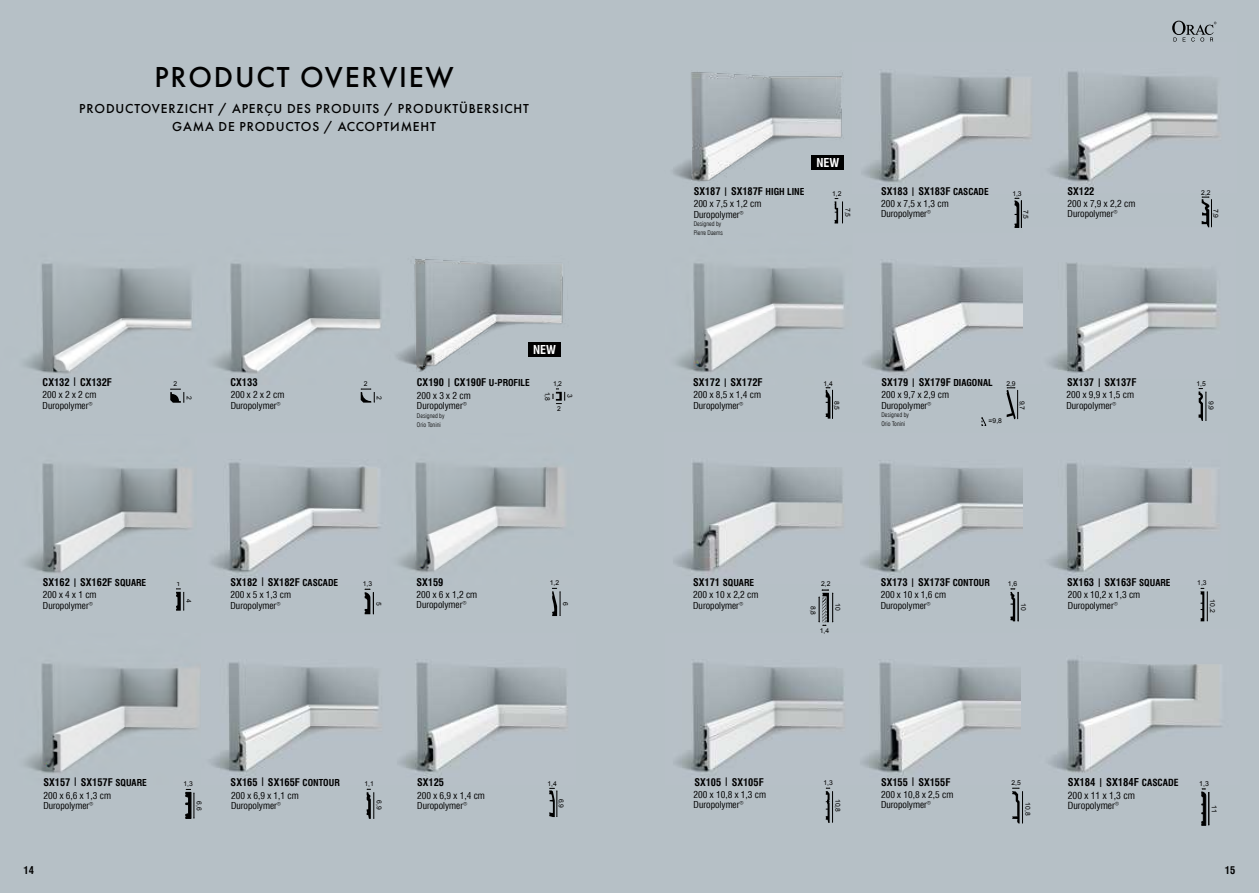
<style>
.page{position:relative;width:1259px;height:893px;background:#b6c0c6}
.page>*{position:absolute;margin:0;border:0;box-sizing:border-box;transform-origin:0 0}
.t1{font:500 30px "Futura PT";letter-spacing:.06em;color:#000}
.t2{font:500 13.5px/18px "Futura PT";letter-spacing:.06em;color:#000;text-align:center}
.t3{font:700 condensed 12px "Swiss 721 TL";color:#fff}
.t4{font:700 condensed 10.65px "Swiss 721 TL";color:#000}
.t5{font:700 condensed 10.5px "Swiss 721 TL";color:#000}
.t6{font:700 condensed 10.35px "Swiss 721 TL";color:#000}
.t7{font:condensed 9.6px/10.5px "Swiss 721 TL";color:#000}
.t8{font:condensed 9.3px/10.5px "Swiss 721 TL";color:#000}
.t9{font:6.9px "Arial";color:#000}
.t10{font:6.75px "Arial";color:#000}
.t11{font:300 condensed 6.3px/8.7px "Swiss 721 TL";color:#000}
.s1{font-size:9.3px}
.s2{font-weight:700;font-size:10.35px}
.s3{font-weight:700}
.s4{font-size:9.6px}
</style>
<div class="page">
<img style="left:25px;top:263px;width:167px;height:111px">
<img style="left:211px;top:662px;width:168px;height:111px">
<img style="left:214px;top:263px;width:159px;height:111px">
<img style="left:399px;top:662px;width:169px;height:115px">
<svg style="left:170px;top:389px;width:15px;height:14px"></svg>
<svg style="left:367px;top:789px;width:7px;height:30px"></svg>
<svg style="left:361px;top:389px;width:11px;height:14px"></svg>
<svg style="left:549px;top:788px;width:8px;height:29px"></svg>
<img style="left:26px;top:463px;width:166px;height:110px">
<svg style="left:176px;top:588px;width:8px;height:23px"></svg>
<img style="left:212px;top:462px;width:168px;height:115px">
<img style="left:399px;top:462px;width:166px;height:111px">
<svg style="left:365px;top:589px;width:9px;height:26px"></svg>
<svg style="left:552px;top:588px;width:9px;height:28px"></svg>
<img style="left:25px;top:663px;width:175px;height:110px">
<svg style="left:186px;top:789px;width:9px;height:30px"></svg>
<img style="left:373px;top:258px;width:193px;height:147px">
<svg style="left:552px;top:388px;width:13px;height:16px"></svg>
<img style="left:1050px;top:71px;width:169px;height:115px">
<img style="left:677px;top:263px;width:167px;height:109px">
<img style="left:864px;top:262px;width:159px;height:111px">
<svg style="left:825px;top:387px;width:8px;height:32px"></svg>
<svg style="left:981px;top:417px;width:5px;height:9px"></svg>
<svg style="left:1006px;top:387px;width:12px;height:32px"></svg>
<img style="left:863px;top:72px;width:167px;height:110px">
<svg style="left:1014px;top:198px;width:8px;height:30px"></svg>
<img style="left:1049px;top:227px;width:170px;height:146px">
<img style="left:674px;top:462px;width:349px;height:114px">
<img style="left:675px;top:662px;width:346px;height:114px">
<svg style="left:1198px;top:388px;width:8px;height:33px"></svg>
<svg style="left:1010px;top:588px;width:9px;height:33px"></svg>
<svg style="left:826px;top:788px;width:7px;height:35px"></svg>
<svg style="left:1012px;top:788px;width:11px;height:35px"></svg>
<svg style="left:818px;top:589px;width:15px;height:37px"></svg>
<img style="left:1049px;top:463px;width:168px;height:110px">
<svg style="left:1200px;top:588px;width:8px;height:33px"></svg>
<img style="left:673px;top:72px;width:171px;height:152px">
<img style="left:1050px;top:660px;width:172px;height:113px">
<svg style="left:1201px;top:788px;width:8px;height:37px"></svg>
<svg style="left:1172px;top:21px;width:44px;height:21px"></svg>
<div style="left:528px;top:342px;width:32px;height:15px;background:#000"></div>
<div style="left:811px;top:155px;width:33px;height:15px;background:#000"></div>
<svg style="left:1201px;top:197px;width:11px;height:30px"></svg>
<h1 class="t1" style="left:154px;top:59px;width:301px">PRODUCT OVERVIEW</h1>
<h2 class="t2" style="left:79px;top:100px;width:451px">PRODUCTOVERZICHT / APERÇU DES PRODUITS / PRODUKTÜBERSICHT<br>GAMA DE PRODUCTOS / АССОРТИМЕНТ</h2>
<p class="t3" style="left:816px;top:155px;width:24px">NEW</p>
<p class="t6" style="left:693px;top:185px;width:112px">SX187 | SX187F <span class="s1">HIGH LINE</span></p>
<p class="t8" style="left:693px;top:198px;width:69px">200 x 7,5 x 1,2 cm<br>Duropolymer®</p>
<p class="t11" style="left:693px;top:220px;width:31px">Designed by<br>Pierre Daems</p>
<p class="t10" style="left:832px;top:189px;width:11px">1,2</p>
<p class="t10" style="left:852px;top:208px;width:11px;rotate:90deg">7,5</p>
<p class="t6" style="left:881px;top:185px;width:109px">SX183 | SX183F <span class="s1">CASCADE</span></p>
<p class="t8" style="left:881px;top:198px;width:69px">200 x 7,5 x 1,3 cm<br>Duropolymer®</p>
<p class="t10" style="left:1012px;top:189px;width:11px">1,3</p>
<p class="t10" style="left:1030px;top:210px;width:11px;rotate:90deg">7,5</p>
<p class="t6" style="left:1067px;top:185px;width:28px">SX122</p>
<p class="t8" style="left:1067px;top:198px;width:69px">200 x 7,9 x 2,2 cm<br>Duropolymer®</p>
<p class="t10" style="left:1201px;top:188px;width:11px">2,2</p>
<p class="t10" style="left:1220px;top:209px;width:11px;rotate:90deg">7,9</p>
<p class="t3" style="left:533px;top:342px;width:24px">NEW</p>
<p class="t6" style="left:43px;top:376px;width:71px">CX132 | CX132F</p>
<p class="t8" style="left:43px;top:390px;width:55px">200 x 2 x 2 cm<br>Duropolymer®</p>
<p class="t10" style="left:173px;top:379px;width:5px">2</p>
<p class="t10" style="left:193px;top:396px;width:5px;rotate:90deg">2</p>
<p class="t6" style="left:231px;top:376px;width:28px">CX133</p>
<p class="t8" style="left:231px;top:390px;width:55px">200 x 2 x 2 cm<br>Duropolymer®</p>
<p class="t10" style="left:364px;top:379px;width:5px">2</p>
<p class="t10" style="left:384px;top:396px;width:5px;rotate:90deg">2</p>
<p class="t6" style="left:417px;top:376px;width:114px">CX190 | CX190F <span class="s1">U-PROFILE</span></p>
<p class="t8" style="left:417px;top:390px;width:55px">200 x 3 x 2 cm<br>Duropolymer®</p>
<p class="t11" style="left:417px;top:411px;width:29px">Designed by<br>Orio Tonini</p>
<p class="t10" style="left:553px;top:379px;width:10px">1,2</p>
<p class="t10" style="left:557px;top:405px;width:5px">2</p>
<p class="t10" style="left:552px;top:392px;width:10px;rotate:90deg">1,8</p>
<p class="t10" style="left:574px;top:394px;width:5px;rotate:90deg">3</p>
<p class="t6" style="left:693px;top:376px;width:71px">SX172 | SX172F</p>
<p class="t6" style="left:881px;top:376px;width:113px">SX179 | SX179F <span class="s1">DIAGONAL</span></p>
<p class="t10" style="left:823px;top:379px;width:11px">1,4</p>
<p class="t10" style="left:1006px;top:379px;width:11px">2,9</p>
<p class="t6" style="left:1067px;top:376px;width:71px">SX137 | SX137F</p>
<p class="t10" style="left:1196px;top:379px;width:11px">1,5</p>
<p class="t8" style="left:693px;top:389px;width:69px">200 x 8,5 x 1,4 cm<br>Duropolymer®</p>
<p class="t8" style="left:881px;top:389px;width:69px">200 x 9,7 x 2,9 cm<br>Duropolymer®</p>
<p class="t11" style="left:881px;top:411px;width:29px">Designed by<br>Orio Tonini</p>
<p class="t10" style="left:841px;top:401px;width:11px;rotate:90deg">8,5</p>
<p class="t10" style="left:1026px;top:401px;width:11px;rotate:90deg">9,7</p>
<p class="t10" style="left:988px;top:417px;width:15px">=9,8</p>
<p class="t8" style="left:1066px;top:389px;width:69px">200 x 9,9 x 1,5 cm<br>Duropolymer®</p>
<p class="t10" style="left:1215px;top:401px;width:11px;rotate:90deg">9,9</p>
<p class="t6" style="left:43px;top:576px;width:105px">SX162 | SX162F <span class="s1">SQUARE</span></p>
<p class="t8" style="left:43px;top:589px;width:55px">200 x 4 x 1 cm<br>Duropolymer®</p>
<p class="t10" style="left:177px;top:579px;width:5px">1</p>
<p class="t10" style="left:193px;top:599px;width:5px;rotate:90deg">4</p>
<p class="t6" style="left:230px;top:576px;width:109px">SX182 | SX182F <span class="s1">CASCADE</span></p>
<p class="t6" style="left:416px;top:576px;width:28px">SX159</p>
<p class="t8" style="left:230px;top:589px;width:62px">200 x 5 x 1,3 cm<br>Duropolymer®</p>
<p class="t8" style="left:416px;top:589px;width:62px">200 x 6 x 1,2 cm<br>Duropolymer®</p>
<p class="t10" style="left:550px;top:579px;width:11px">1,2</p>
<p class="t10" style="left:363px;top:579px;width:11px">1,3</p>
<p class="t10" style="left:383px;top:602px;width:5px;rotate:90deg">5</p>
<p class="t10" style="left:570px;top:602px;width:5px;rotate:90deg">6</p>
<p class="t8" style="left:693px;top:576px;width:67px;line-height:12.3px"><span class="s2">SX171</span> <span class="s3">SQUARE<br></span>200 x 10 x 2,2 cm</p>
<p class="t8" style="left:693px;top:600px;width:52px">Duropolymer®</p>
<p class="t10" style="left:821px;top:579px;width:11px">2,2</p>
<p class="t6" style="left:880px;top:576px;width:111px">SX173 | SX173F <span class="s1">CONTOUR</span></p>
<p class="t10" style="left:1008px;top:579px;width:11px">1,6</p>
<p class="t10" style="left:817px;top:606px;width:11px;rotate:90deg">8,8</p>
<p class="t10" style="left:842px;top:603px;width:9px;rotate:90deg">10</p>
<p class="t8" style="left:880px;top:589px;width:67px">200 x 10 x 1,6 cm<br>Duropolymer®</p>
<p class="t10" style="left:1028px;top:603px;width:9px;rotate:90deg">10</p>
<p class="t6" style="left:1067px;top:575px;width:105px">SX163 | SX163F <span class="s1">SQUARE</span></p>
<p class="t8" style="left:1068px;top:589px;width:74px">200 x 10,2 x 1,3 cm<br>Duropolymer®</p>
<p class="t10" style="left:1197px;top:579px;width:11px">1,3</p>
<p class="t10" style="left:1217px;top:599px;width:15px;rotate:90deg">10,2</p>
<p class="t10" style="left:820px;top:626px;width:11px">1,4</p>
<p class="t6" style="left:43px;top:776px;width:105px">SX157 | SX157F <span class="s1">SQUARE</span></p>
<p class="t8" style="left:43px;top:790px;width:69px">200 x 6,6 x 1,3 cm<br>Duropolymer®</p>
<p class="t10" style="left:183px;top:780px;width:11px">1,3</p>
<p class="t10" style="left:204px;top:801px;width:11px;rotate:90deg">6,6</p>
<p class="t6" style="left:231px;top:776px;width:111px">SX165 | SX165F <span class="s1">CONTOUR</span></p>
<p class="t8" style="left:231px;top:790px;width:69px">200 x 6,9 x 1,1 cm<br>Duropolymer®</p>
<p class="t10" style="left:364px;top:779px;width:11px">1,1</p>
<p class="t10" style="left:383px;top:800px;width:11px;rotate:90deg">6,9</p>
<p class="t6" style="left:417px;top:776px;width:28px">SX125</p>
<p class="t8" style="left:417px;top:790px;width:69px">200 x 6,9 x 1,4 cm<br>Duropolymer®</p>
<p class="t10" style="left:547px;top:779px;width:11px">1,4</p>
<p class="t10" style="left:566px;top:798px;width:11px;rotate:90deg">6,9</p>
<p class="t6" style="left:694px;top:776px;width:71px">SX105 | SX105F</p>
<p class="t6" style="left:881px;top:776px;width:71px">SX155 | SX155F</p>
<p class="t10" style="left:823px;top:778px;width:11px">1,3</p>
<p class="t8" style="left:693px;top:789px;width:74px">200 x 10,8 x 1,3 cm<br>Duropolymer®</p>
<p class="t8" style="left:881px;top:789px;width:74px">200 x 10,8 x 2,5 cm<br>Duropolymer®</p>
<p class="t10" style="left:842px;top:799px;width:15px;rotate:90deg">10,8</p>
<p class="t10" style="left:1011px;top:778px;width:11px">2,5</p>
<p class="t10" style="left:1032px;top:802px;width:15px;rotate:90deg">10,8</p>
<p class="t4" style="left:1067px;top:776px;width:112px">SX184 | SX184F <span class="s4">CASCADE</span></p>
<p class="t7" style="left:1067px;top:790px;width:69px">200 x 11 x 1,3 cm<br>Duropolymer®</p>
<p class="t9" style="left:1199px;top:779px;width:11px">1,3</p>
<p class="t9" style="left:1218px;top:805px;width:9px;rotate:90deg">11</p>
<p class="t5" style="left:24px;top:864px;width:12px">14</p>
<p class="t5" style="left:1225px;top:864px;width:12px">15</p>
</div>
